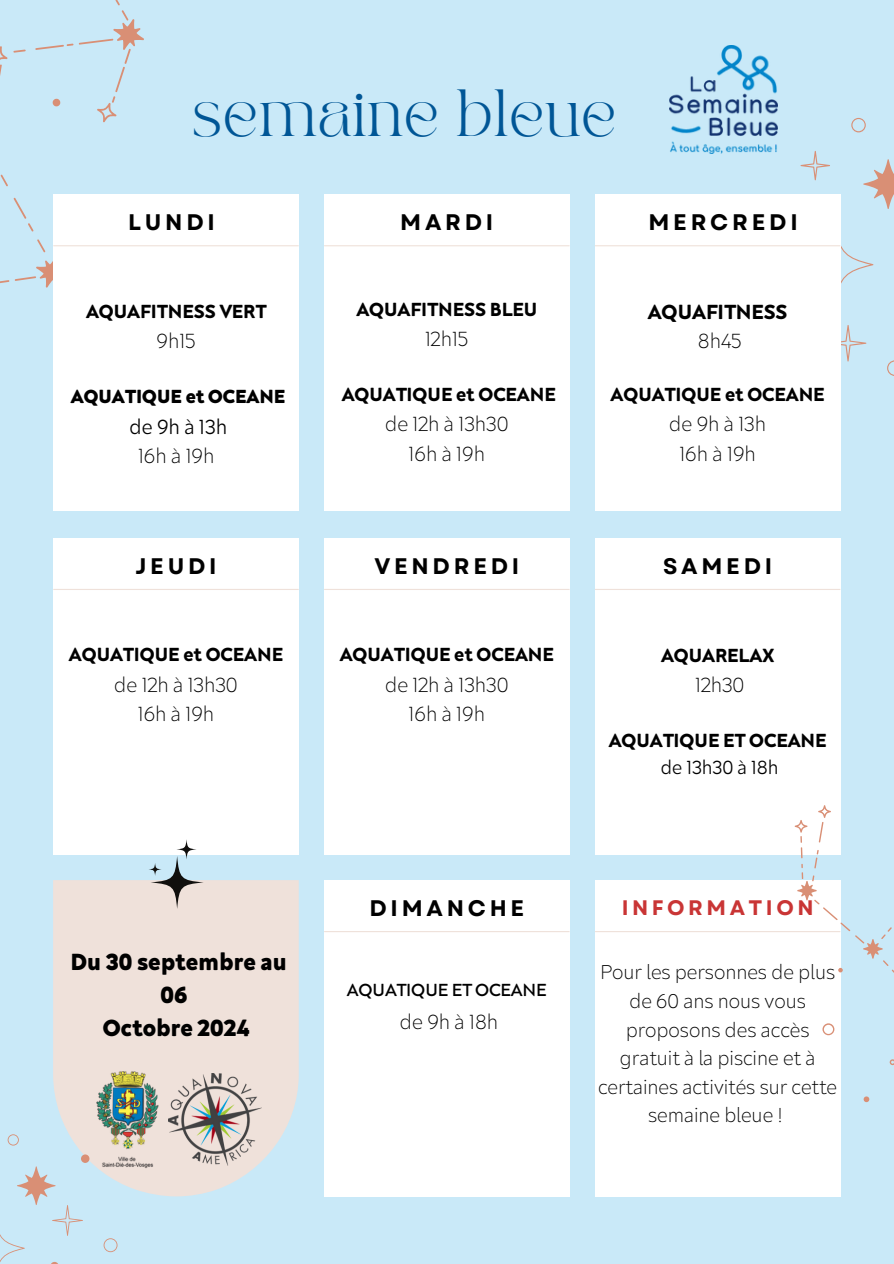
<style>
.page{position:relative;width:894px;height:1264px;background:#fff}
.page>*{position:absolute;margin:0;border:0;box-sizing:border-box;transform-origin:0 0}
.t1{font:46.65px "TAN PEARL Regular";color:#005696}
.t2{font:800 24px/32.7px "Neufreit";color:#000;text-align:center}
.t3{font:700 22.5px "Garet";letter-spacing:.165em;color:#000}
.t4{font:200 21px/29.2px "Neufreit";color:#000;text-align:center}
.t5{font:300 21px/29.2px "Neufreit";color:#000;text-align:center}
.t6{font:700 21px/29.2px "Neufreit";color:#000;text-align:center}
.t7{font:700 21px "Garet";letter-spacing:.165em;color:#c93535}
.t8{font:200 20.55px/28.5px "Neufreit";color:#000;text-align:center}
.t9{font:700 19.5px/27px "Neufreit";color:#000;text-align:center}
.t10{font:800 19.5px "Neufreit";color:#000}
.t11{font:500 18px "Neufreit";color:#000}
.s1{font-weight:200}
.s2{font-weight:300}
</style>
<div class="page">
<div style="left:0;top:0;width:893px;height:1263px;background:#c9e9f8"></div>
<svg style="left:800px;top:118px;width:93px;height:258px"></svg>
<div style="left:594px;top:194px;width:246px;height:316px;background:#fff"></div>
<svg style="left:53px;top:880px;width:246px;height:316px;background:#ece1dc"></svg>
<svg style="left:0;top:0;width:144px;height:288px"></svg>
<div style="left:53px;top:194px;width:246px;height:316px;background:#fff"></div>
<div style="left:324px;top:538px;width:245px;height:316px;background:#fff"></div>
<div style="left:53px;top:538px;width:246px;height:316px;background:#fff"></div>
<div style="left:594px;top:880px;width:246px;height:316px;background:#fff"></div>
<div style="left:324px;top:880px;width:245px;height:316px;background:#fff"></div>
<div style="left:324px;top:194px;width:245px;height:316px;background:#fff"></div>
<div style="left:594px;top:538px;width:246px;height:316px;background:#fff"></div>
<hr style="left:595px;top:245px;width:244px;height:1px;background:#efe1da">
<hr style="left:54px;top:245px;width:244px;height:1px;background:#efe1da">
<hr style="left:324px;top:589px;width:245px;height:1px;background:#efe1da">
<hr style="left:54px;top:589px;width:244px;height:1px;background:#efe1da">
<hr style="left:595px;top:931px;width:244px;height:1px;background:#efe1da">
<hr style="left:324px;top:931px;width:245px;height:1px;background:#efe1da">
<hr style="left:324px;top:245px;width:245px;height:1px;background:#efe1da">
<hr style="left:595px;top:589px;width:244px;height:1px;background:#efe1da">
<svg style="left:0;top:1134px;width:117px;height:129px"></svg>
<svg style="left:794px;top:805px;width:99px;height:322px"></svg>
<svg style="left:150px;top:856px;width:54px;height:52px"></svg>
<svg style="left:176px;top:839px;width:20px;height:20px"></svg>
<svg style="left:148px;top:862px;width:14px;height:14px"></svg>
<img style="left:186px;top:1072px;width:75px;height:93px">
<img style="left:669px;top:45px;width:108px;height:108px">
<img style="left:70px;top:1061px;width:116px;height:115px">
<h5 class="t1" style="left:191px;top:88px;width:427px">semaine bleue</h5>
<h2 class="t3" style="left:128px;top:206px;width:88px">LUNDI</h2>
<h2 class="t3" style="left:648px;top:206px;width:151px">MERCREDI</h2>
<h5 class="t3" style="left:400px;top:206px;width:94px">MARDI</h5>
<h5 class="t9" style="left:86px;top:297px;width:182px">AQUAFITNESS VERT</h5>
<h5 class="t4" style="left:156px;top:326px;width:41px">9h15</h5>
<h2 class="t10" style="left:71px;top:385px;width:216px">AQUATIQUE et OCEANE</h2>
<h2 class="t5" style="left:129px;top:411px;width:99px">de 9h à 13h<br><span class="s1">16h à 19h</span></h2>
<h5 class="t9" style="left:356px;top:295px;width:182px">AQUAFITNESS BLEU</h5>
<h5 class="t4" style="left:425px;top:323px;width:45px">12h15</h5>
<p class="t9" style="left:341px;top:380px;width:215px">AQUATIQUE et OCEANE</p>
<p class="t4" style="left:385px;top:409px;width:125px">de 12h à 13h30<br>16h à 19h</p>
<h5 class="t3" style="left:135px;top:550px;width:83px">JEUDI</h5>
<h5 class="t3" style="left:374px;top:550px;width:146px">VENDREDI</h5>
<p class="t9" style="left:69px;top:640px;width:215px">AQUATIQUE et OCEANE</p>
<p class="t4" style="left:114px;top:669px;width:125px">de 12h à 13h30<br>16h à 19h</p>
<h5 class="t9" style="left:339px;top:640px;width:215px">AQUATIQUE et OCEANE</h5>
<h5 class="t4" style="left:385px;top:669px;width:125px">de 12h à 13h30<br>16h à 19h</h5>
<h3 class="t6" style="left:647px;top:296px;width:141px">AQUAFITNESS<br><span class="s1">8h45</span></h3>
<p class="t9" style="left:610px;top:380px;width:215px">AQUATIQUE et OCEANE</p>
<p class="t4" style="left:669px;top:409px;width:98px">de 9h à 13h<br>16h à 19h</p>
<h5 class="t3" style="left:663px;top:550px;width:110px">SAMEDI</h5>
<p class="t9" style="left:660px;top:641px;width:115px">AQUARELAX</p>
<p class="t4" style="left:695px;top:669px;width:51px">12h30</p>
<h2 class="t9" style="left:608px;top:726px;width:219px">AQUATIQUE ET OCEANE <span class="s2">de 13h30 à 18h</span></h2>
<h5 class="t2" style="left:70px;top:945px;width:218px">Du 30 septembre au<br>06<br>Octobre 2024</h5>
<h2 class="t3" style="left:369px;top:892px;width:156px">DIMANCHE</h2>
<h2 class="t11" style="left:347px;top:978px;width:201px">AQUATIQUE ET OCEANE</h2>
<h2 class="t4" style="left:400px;top:1007px;width:100px">de 9h à 18h</h2>
<p class="t7" style="left:621px;top:892px;width:193px">INFORMATION</p>
<p class="t8" style="left:598px;top:957px;width:240px">Pour les personnes de plus de 60 ans nous vous proposons des accès gratuit à la piscine et à certaines activités sur cette semaine bleue !</p>
</div>
